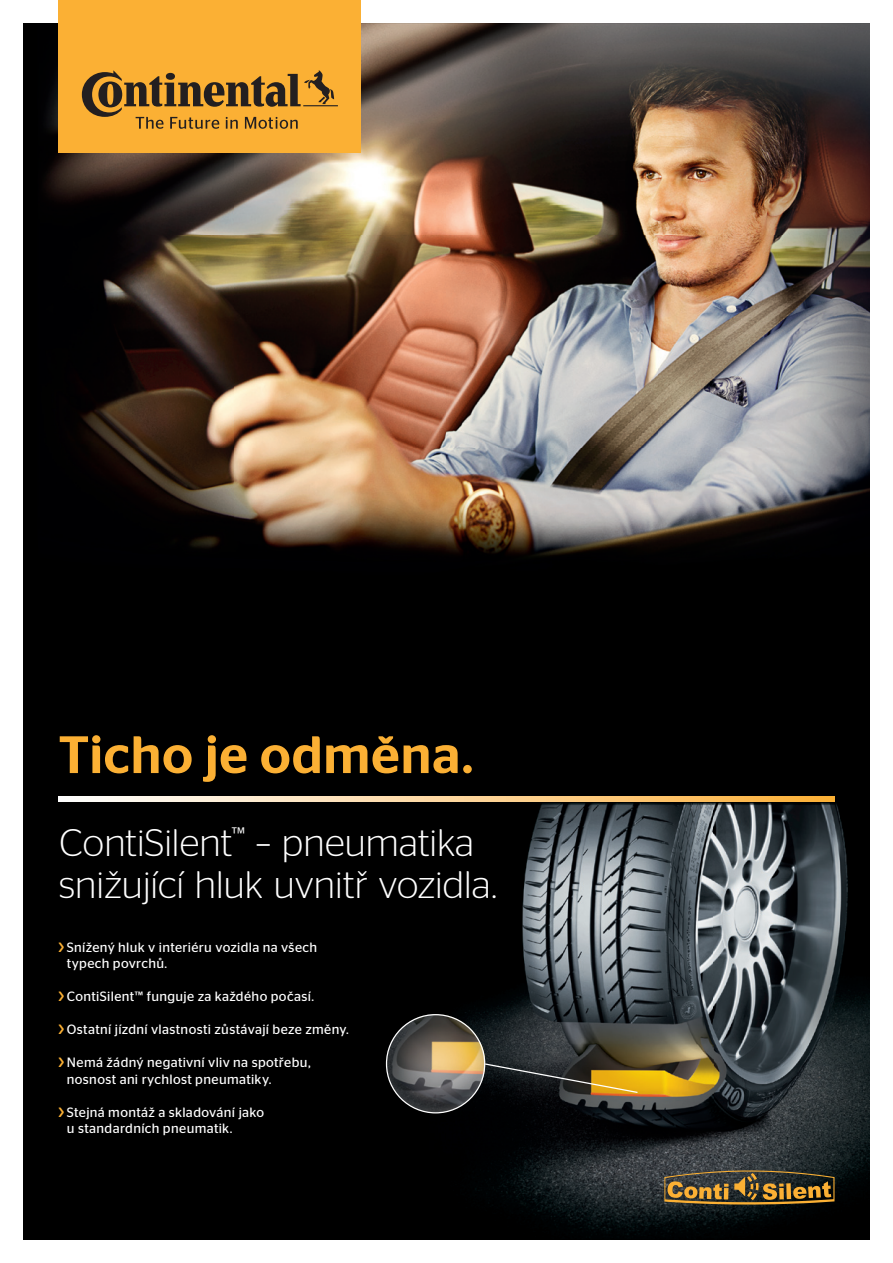
<style>
.page{position:relative;width:893px;height:1263px;background:#fff}
.page>*{position:absolute;margin:0;border:0;box-sizing:border-box;transform-origin:0 0}
.t1{font:500 52.5px "Continental Stag Sans";letter-spacing:.015em;color:#fbb034}
.t2{font:300 38.4px/42.2px "Continental Stag Sans";color:#fff}
.t3{font:13.5px/16.5px "Continental Stag Sans";letter-spacing:.025em;color:#fff}
.s1{font-weight:500;color:#fbb034}
</style>
<div class="page">
<div style="left:23px;top:23px;width:847px;height:1216px;background:#000"></div>
<img style="left:348px;top:801px;width:365px;height:243px">
<img style="left:713px;top:801px;width:157px;height:428px">
<img style="left:475px;top:1044px;width:239px;height:194px">
<img style="left:44px;top:23px;width:826px;height:533px">
<div style="left:58px;top:0;width:303px;height:152px;background:#fbb034"></div>
<svg style="left:82px;top:70px;width:256px;height:59px"></svg>
<svg style="left:58px;top:796px;width:776px;height:5px;background:#fdd79e"></svg>
<svg style="left:386px;top:1014px;width:252px;height:99px"></svg>
<svg style="left:664px;top:1170px;width:170px;height:34px;background:#6a5630"></svg>
<h1 class="t1" style="left:58px;top:724px;width:416px">Ticho je odměna.</h1>
<h2 class="t2" style="left:59px;top:820px;width:439px">ContiSilent<sup>™</sup> – pneumatika snižující hluk uvnitř vozidla.</h2>
<p class="t3" style="left:67px;top:939px;width:252px;text-indent:-8px"><span class="s1">&gt;</span> Snížený hluk v interiéru vozidla na všech typech povrchů.</p>
<p class="t3" style="left:58px;top:988px;width:257px"><span class="s1">&gt;</span> ContiSilent™ funguje za každého počasí.</p>
<p class="t3" style="left:58px;top:1021px;width:292px"><span class="s1">&gt;</span> Ostatní jízdní vlastnosti zůstávají beze změny.</p>
<p class="t3" style="left:67px;top:1054px;width:245px;text-indent:-8px"><span class="s1">&gt;</span> Nemá žádný negativní vliv na spotřebu, nosnost ani rychlost pneumatiky.</p>
<p class="t3" style="left:67px;top:1104px;width:199px;text-indent:-8px"><span class="s1">&gt;</span> Stejná montáž a skladování jako u standardních pneumatik.</p>
</div>
